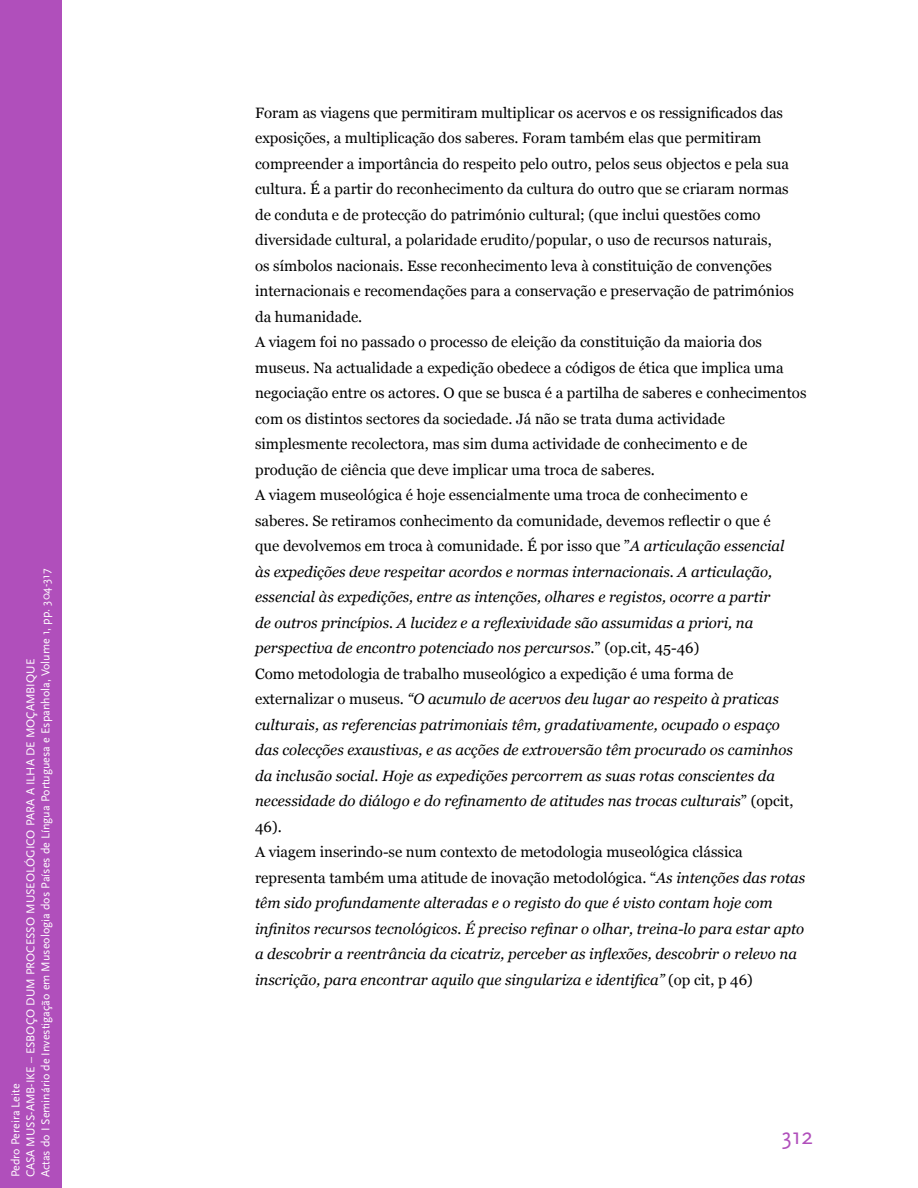
<style>
.page{position:relative;width:918px;height:1188px;background:#fff}
.page>*{position:absolute;margin:0;border:0;box-sizing:border-box;transform-origin:0 0}
.t1{font:24px "Scala Sans Pro";color:#b04fbb}
.t2{font:15px/25.5px "Georgia";color:#000}
.t3{font:12px/15px "Scala Sans Pro";color:#fff}
.s1{font-style:italic}
</style>
<div class="page">
<div style="left:0;top:0;width:62px;height:1188px;background:#b04fbb"></div>
<p class="t3" style="left:9px;top:1177px;width:610px;rotate:-90deg">Pedro Pereira Leite<br>CASA MUSS-AMB-IKE – ESBOÇO DUM PROCESSO MUSEOLÓGICO PARA A ILHA DE MOÇAMBIQUE<br>Actas do I Seminário de Investigação em Museologia dos Países de Língua Portuguesa e Espanhola, Volume 1, pp. 304-317</p>
<p class="t2" style="left:255px;top:101px;width:553px">Foram as viagens que permitiram multiplicar os acervos e os ressignificados das exposições, a multiplicação dos saberes. Foram também elas que permitiram compreender a importância do respeito pelo outro, pelos seus objectos e pela sua cultura. É a partir do reconhecimento da cultura do outro que se criaram normas de conduta e de protecção do património cultural; (que inclui questões como diversidade cultural, a polaridade erudito/popular, o uso de recursos naturais,<br>os símbolos nacionais. Esse reconhecimento leva à constituição de convenções internacionais e recomendações para a conservação e preservação de patrimónios da humanidade.<br>A viagem foi no passado o processo de eleição da constituição da maioria dos museus. Na actualidade a expedição obedece a códigos de ética que implica uma negociação entre os actores. O que se busca é a partilha de saberes e conhecimentos com os distintos sectores da sociedade. Já não se trata duma actividade simplesmente recolectora, mas sim duma actividade de conhecimento e de produção de ciência que deve implicar uma troca de saberes.<br>A viagem museológica é hoje essencialmente uma troca de conhecimento e<br>saberes. Se retiramos conhecimento da comunidade, devemos reflectir o que é<br>que devolvemos em troca à comunidade. É por isso que ”<span class="s1">A articulação essencial<br>às expedições deve respeitar acordos e normas internacionais. A articulação, essencial às expedições, entre as intenções, olhares e registos, ocorre a partir<br>de outros princípios. A lucidez e a reflexividade são assumidas a priori, na perspectiva de encontro potenciado nos percursos</span>.” (op.cit, 45-46)<br>Como metodologia de trabalho museológico a expedição é uma forma de externalizar o museus. <span class="s1">“O acumulo de acervos deu lugar ao respeito à praticas culturais, as referencias patrimoniais têm, gradativamente, ocupado o espaço das colecções exaustivas, e as acções de extroversão têm procurado os caminhos da inclusão social. Hoje as expedições percorrem as suas rotas conscientes da necessidade do diálogo e do refinamento de atitudes nas trocas culturais</span>” (opcit, 46).<br>A viagem inserindo-se num contexto de metodologia museológica clássica representa também uma atitude de inovação metodológica. “<span class="s1">As intenções das rotas têm sido profundamente alteradas e o registo do que é visto contam hoje com infinitos recursos tecnológicos. É preciso refinar o olhar, treina-lo para estar apto a descobrir a reentrância da cicatriz, perceber as inflexões, descobrir o relevo na inscrição, para encontrar aquilo que singulariza e identifica”</span> (op cit, p 46)</p>
<h1 class="t1" style="left:782px;top:1124px;width:33px">312</h1>
</div>
